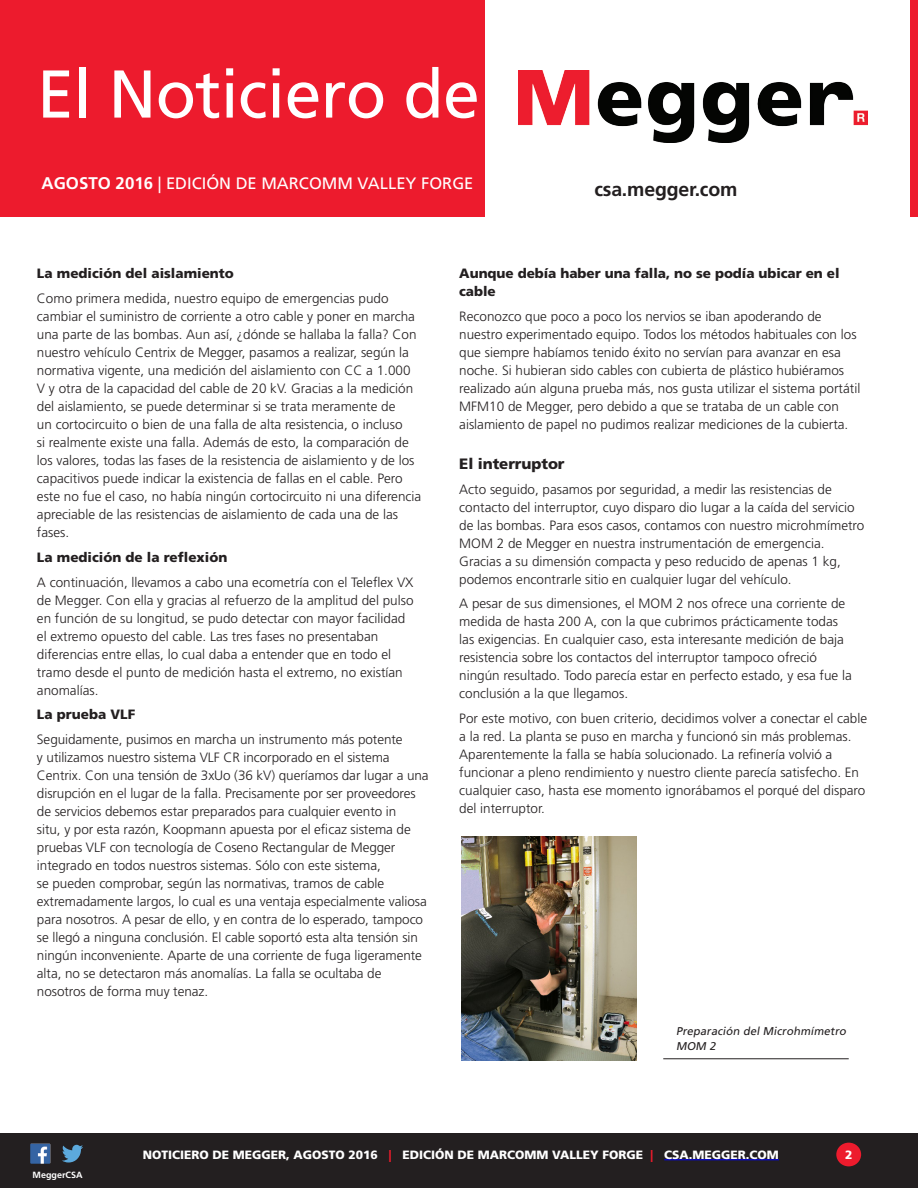
<style>
.page{position:relative;width:918px;height:1188px;background:#fff}
.page>*{position:absolute;margin:0;border:0;box-sizing:border-box;transform-origin:0 0}
.t1{font:67.5px "Frutiger LT Std";letter-spacing:-.01em;color:#fff}
.t2{font:700 19.5px "Frutiger LT Std";letter-spacing:-.01em;color:#231f20}
.t3{font:16.5px "Frutiger LT Std";color:#fff}
.headlines{font:900 15px "Frutiger LT Std";letter-spacing:-.005em;color:#231f20}
.headlines-2{font:300 13.5px/18px "Frutiger LT Std";color:#231f20}
.headlines-3{font:900 13.5px/18px "Frutiger LT Std";color:#231f20}
.t4{font:900 12px "Frutiger LT Std";color:#fff}
.ImageCaption_UNDERLI{font:italic 11.25px/15px "Frutiger LT Std";color:#231f20}
.t5{font:700 9px "Frutiger LT Std";color:#fff}
.s1{font-weight:700;font-size:16.8px}
.s2{color:#ee1b2c}
</style>
<div class="page">
<div style="left:0;top:1133px;width:918px;height:55px;background:#231f20"></div>
<div style="left:0;top:0;width:485px;height:217px;background:#ed1b2d"></div>
<div style="left:910px;top:0;width:8px;height:217px;background:#ed1b2d"></div>
<img style="left:518px;top:70px;width:349px;height:73px">
<hr style="left:664px;top:1160px;width:115px;height:1px;background:#00f">
<div style="left:836px;top:1143px;width:25px;height:23px;background:#ed1b2d;border-radius:50%"></div>
<img style="left:30px;top:1144px;width:20px;height:20px">
<svg style="left:62px;top:1145px;width:21px;height:18px"></svg>
<img style="left:461px;top:836px;width:175px;height:224px">
<hr style="left:663px;top:1058px;width:186px;height:1px;background:#231f20">
<h1 class="t1" style="left:37px;top:54px;width:444px">El Noticiero de</h1>
<p class="t3" style="left:42px;top:173px;width:433px"><span class="s1">AGOSTO 2016</span> | EDICIÓN DE MARCOMM VALLEY FORGE</p>
<h2 class="t2" style="left:594px;top:178px;width:145px">csa.megger.com</h2>
<p class="headlines-3" style="left:37px;top:265px;width:199px">La medición del aislamiento</p>
<p class="headlines-2" style="left:37px;top:290px;width:386px">Como primera medida, nuestro equipo de emergencias pudo cambiar el suministro de corriente a otro cable y poner en marcha una parte de las bombas. Aun así, ¿dónde se hallaba la falla? Con nuestro vehículo Centrix de Megger, pasamos a realizar, según la normativa vigente, una medición del aislamiento con CC a 1.000<br>V y otra de la capacidad del cable de 20 kV. Gracias a la medición del aislamiento, se puede determinar si se trata meramente de<br>un cortocircuito o bien de una falla de alta resistencia, o incluso<br>si realmente existe una falla. Además de esto, la comparación de los valores, todas las fases de la resistencia de aislamiento y de los capacitivos puede indicar la existencia de fallas en el cable. Pero este no fue el caso, no había ningún cortocircuito ni una diferencia apreciable de las resistencias de aislamiento de cada una de las fases.</p>
<p class="headlines-3" style="left:37px;top:548px;width:192px">La medición de la reflexión</p>
<p class="headlines-2" style="left:37px;top:573px;width:378px">A continuación, llevamos a cabo una ecometría con el Teleflex VX de Megger. Con ella y gracias al refuerzo de la amplitud del pulso en función de su longitud, se pudo detectar con mayor facilidad el extremo opuesto del cable. Las tres fases no presentaban diferencias entre ellas, lo cual daba a entender que en todo el tramo desde el punto de medición hasta el extremo, no existían anomalías.</p>
<p class="headlines-3" style="left:37px;top:706px;width:100px">La prueba VLF</p>
<p class="headlines-2" style="left:37px;top:731px;width:393px">Seguidamente, pusimos en marcha un instrumento más potente<br>y utilizamos nuestro sistema VLF CR incorporado en el sistema Centrix. Con una tensión de 3xUo (36 kV) queríamos dar lugar a una disrupción en el lugar de la falla. Precisamente por ser proveedores de servicios debemos estar preparados para cualquier evento in<br>situ, y por esta razón, Koopmann apuesta por el eficaz sistema de pruebas VLF con tecnología de Coseno Rectangular de Megger integrado en todos nuestros sistemas. Sólo con este sistema,<br>se pueden comprobar, según las normativas, tramos de cable extremadamente largos, lo cual es una ventaja especialmente valiosa para nosotros. A pesar de ello, y en contra de lo esperado, tampoco se llegó a ninguna conclusión. El cable soportó esta alta tensión sin ningún inconveniente. Aparte de una corriente de fuga ligeramente alta, no se detectaron más anomalías. La falla se ocultaba de nosotros de forma muy tenaz.</p>
<p class="headlines-3" style="left:459px;top:265px;width:382px">Aunque debía haber una falla, no se podía ubicar en el cable</p>
<p class="headlines-2" style="left:459px;top:308px;width:403px">Reconozco que poco a poco los nervios se iban apoderando de nuestro experimentado equipo. Todos los métodos habituales con los que siempre habíamos tenido éxito no servían para avanzar en esa noche. Si hubieran sido cables con cubierta de plástico hubiéramos realizado aún alguna prueba más, nos gusta utilizar el sistema portátil MFM10 de Megger, pero debido a que se trataba de un cable con aislamiento de papel no pudimos realizar mediciones de la cubierta.</p>
<p class="headlines" style="left:459px;top:454px;width:107px">El interruptor</p>
<p class="headlines-2" style="left:459px;top:480px;width:407px">Acto seguido, pasamos por seguridad, a medir las resistencias de contacto del interruptor, cuyo disparo dio lugar a la caída del servicio de las bombas. Para esos casos, contamos con nuestro microhmímetro MOM 2 de Megger en nuestra instrumentación de emergencia.<br>Gracias a su dimensión compacta y peso reducido de apenas 1 kg, podemos encontrarle sitio en cualquier lugar del vehículo.</p>
<p class="headlines-2" style="left:459px;top:595px;width:394px">A pesar de sus dimensiones, el MOM 2 nos ofrece una corriente de medida de hasta 200 A, con la que cubrimos prácticamente todas las exigencias. En cualquier caso, esta interesante medición de baja resistencia sobre los contactos del interruptor tampoco ofreció ningún resultado. Todo parecía estar en perfecto estado, y esa fue la conclusión a la que llegamos.</p>
<p class="headlines-2" style="left:459px;top:710px;width:409px">Por este motivo, con buen criterio, decidimos volver a conectar el cable a la red. La planta se puso en marcha y funcionó sin más problemas.<br>Aparentemente la falla se había solucionado. La refinería volvió a funcionar a pleno rendimiento y nuestro cliente parecía satisfecho. En cualquier caso, hasta ese momento ignorábamos el porqué del disparo del interruptor.</p>
<p class="ImageCaption_UNDERLI" style="left:676px;top:1024px;width:174px">Preparación del Microhmímetro<br>MOM 2</p>
<p class="t5" style="left:33px;top:1169px;width:52px">MeggerCSA</p>
<p class="t4" style="left:143px;top:1147px;width:638px">NOTICIERO DE MEGGER, AGOSTO 2016 <span class="s2">|</span> EDICIÓN DE MARCOMM VALLEY FORGE <span class="s2">|</span> CSA.MEGGER.COM</p>
<p class="t4" style="left:845px;top:1147px;width:9px">2</p>
</div>
